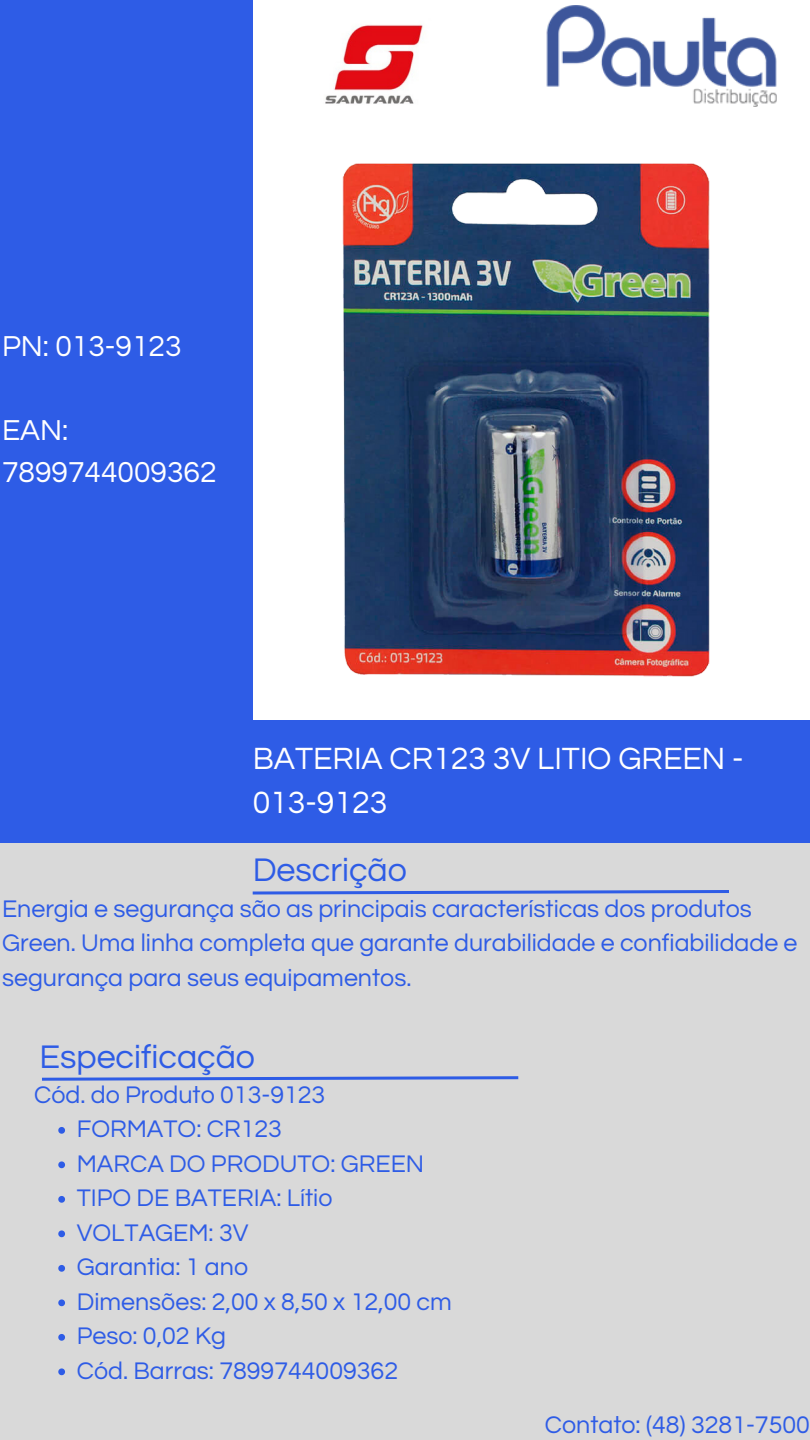
<style>
.page{position:relative;width:810px;height:1440px;background:#fff}
.page>*{position:absolute;margin:0;border:0;box-sizing:border-box;transform-origin:0 0}
.t1{font:34px "Questrial";color:#2e5ce6}
.t2{font:32px/44.5px "Questrial";color:#fff}
.t3{font:30px/42px "Questrial";color:#fff}
.t4{font:25px/34.5px "Questrial";color:#2e5ce6}
</style>
<div class="page">
<div style="left:0;top:837px;width:810px;height:603px;background:#d9d9d9"></div>
<div style="left:0;top:0;width:253px;height:843px;background:#2e5ce6"></div>
<div style="left:253px;top:720px;width:557px;height:123px;background:#2e5ce6"></div>
<img style="left:325px;top:24px;width:98px;height:80px">
<img style="left:546px;top:5px;width:231px;height:102px">
<svg style="left:252px;top:890px;width:477px;height:5px"></svg>
<svg style="left:42px;top:1076px;width:477px;height:5px"></svg>
<img style="left:342px;top:163px;width:368px;height:514px">
<svg style="left:58px;top:1127px;width:7px;height:7px"></svg>
<svg style="left:58px;top:1161px;width:7px;height:7px"></svg>
<svg style="left:58px;top:1196px;width:7px;height:7px"></svg>
<svg style="left:58px;top:1230px;width:7px;height:7px"></svg>
<svg style="left:58px;top:1265px;width:7px;height:7px"></svg>
<svg style="left:58px;top:1299px;width:7px;height:7px"></svg>
<svg style="left:58px;top:1334px;width:7px;height:7px"></svg>
<svg style="left:58px;top:1368px;width:7px;height:7px"></svg>
<p class="t3" style="left:2px;top:326px;width:181px">PN: 013-9123</p>
<p class="t3" style="left:2px;top:410px;width:216px">EAN:<br>7899744009362</p>
<p class="t2" style="left:253px;top:737px;width:492px">BATERIA CR123 3V LITIO GREEN -<br>013-9123</p>
<p class="t1" style="left:253px;top:854px;width:156px">Descrição</p>
<h1 class="t4" style="left:2px;top:892px;width:797px">Energia e segurança são as principais características dos produtos<br>Green. Uma linha completa que garante durabilidade e confiabilidade e segurança para seus equipamentos.</h1>
<p class="t1" style="left:39px;top:1040px;width:217px">Especificação</p>
<h2 class="t4" style="left:34px;top:1078px;width:293px">Cód. do Produto 013-9123</h2>
<p class="t4" style="left:77px;top:1113px;width:207px">FORMATO: CR123</p>
<h2 class="t4" style="left:77px;top:1147px;width:349px">MARCA DO PRODUTO: GREEN</h2>
<p class="t4" style="left:77px;top:1182px;width:257px">TIPO DE BATERIA: Lítio</p>
<p class="t4" style="left:77px;top:1216px;width:173px">VOLTAGEM: 3V</p>
<p class="t4" style="left:77px;top:1251px;width:173px">Garantia: 1 ano</p>
<p class="t4" style="left:77px;top:1285px;width:376px">Dimensões: 2,00 x 8,50 x 12,00 cm</p>
<p class="t4" style="left:77px;top:1320px;width:151px">Peso: 0,02 Kg</p>
<p class="t4" style="left:77px;top:1354px;width:323px">Cód. Barras: 7899744009362</p>
<p class="t4" style="left:545px;top:1408px;width:267px">Contato: (48) 3281-7500</p>
</div>
